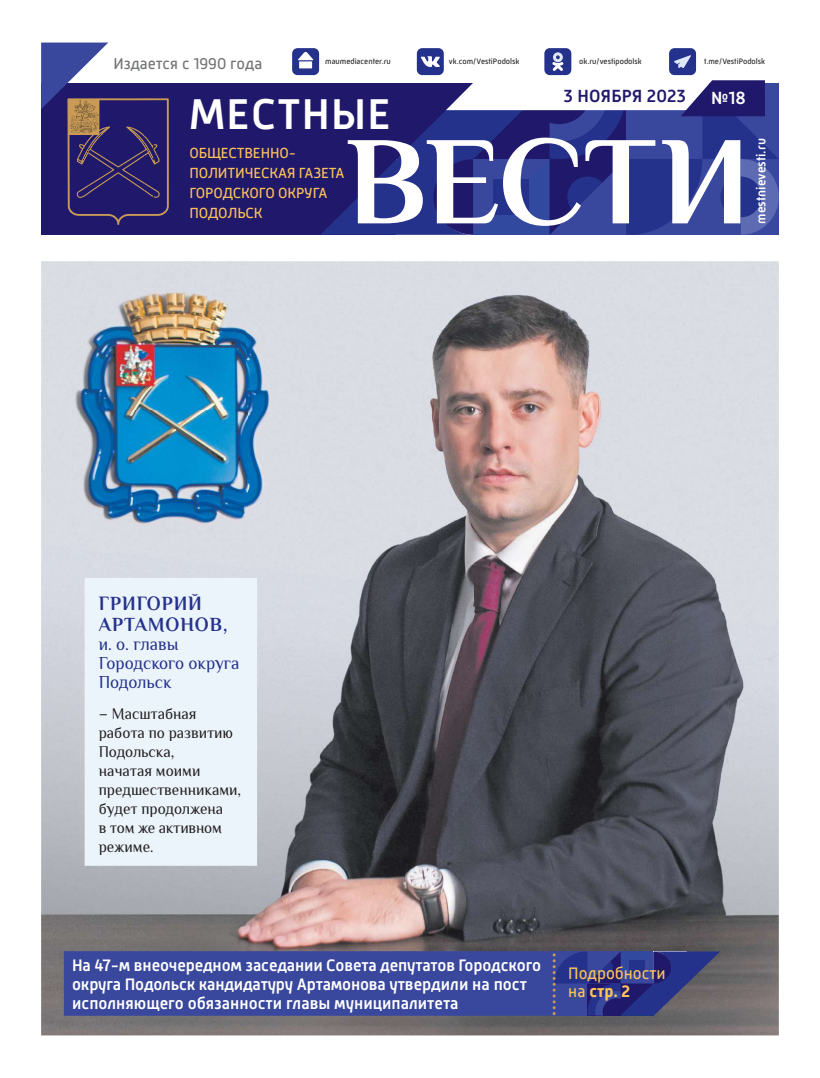
<style>
.page{position:relative;width:820px;height:1078px;background:#fff}
.page>*{position:absolute;margin:0;border:0;box-sizing:border-box;transform-origin:0 0}
.t1{font:700 126px "Philosopher";letter-spacing:-.01em;color:#fff}
.t2{font:500 44px "Russia";letter-spacing:.03em;color:#fff}
.t3{font:700 20px/21px "Philosopher";letter-spacing:.05em;color:#25328b;scale:.95 1}
.t4{font:18px/19px "Philosopher";color:#25328b;scale:.95 1}
.t5{font:500 18px "Russia";letter-spacing:.01em;color:#20186a}
.t6{font:500 18px "Russia";color:#fff}
.t7{font:500 17px/19px "Russia";letter-spacing:-.01em;color:#fff}
.t8{font:17px/18px "Russia";color:#fec35a}
.t9{font:16px/19px "Philosopher";color:#231f20;scale:.95 1}
.t10{font:16px "Russia";color:#717375}
.t11{font:15px/20px "Russia";letter-spacing:-.01em;color:#fec35a}
.t12{font:500 13px "Russia";color:#fff}
.t13{font:8px "Russia";color:#231f20}
.s1{font-weight:700}
</style>
<div class="page">
<div style="left:41px;top:83px;width:737px;height:152px;background:#20186a"></div>
<div style="left:292px;top:48px;width:27px;height:27px;background:#25328b;border-radius:5px"></div>
<div style="left:416px;top:48px;width:27px;height:27px;background:#25328b;border-radius:5px"></div>
<div style="left:544px;top:48px;width:27px;height:27px;background:#25328b;border-radius:5px"></div>
<div style="left:668px;top:48px;width:27px;height:27px;background:#25328b;border-radius:5px"></div>
<svg style="left:298px;top:52px;width:15px;height:16px"></svg>
<svg style="left:420px;top:56px;width:20px;height:11px"></svg>
<svg style="left:552px;top:52px;width:11px;height:19px"></svg>
<svg style="left:674px;top:55px;width:16px;height:13px"></svg>
<svg style="left:41px;top:43px;width:128px;height:182px"></svg>
<svg style="left:321px;top:80px;width:457px;height:155px"></svg>
<img style="left:41px;top:261px;width:737px;height:774px">
<img style="left:70px;top:280px;width:212px;height:261px">
<svg style="left:64px;top:950px;width:656px;height:65px;background:#394595"></svg>
<div style="left:85px;top:577px;width:172px;height:288px;background:#ebf4fb"></div>
<p class="t10" style="left:113px;top:56px;width:150px">Издается с 1990 года</p>
<p class="t13" style="left:325px;top:58px;width:67px">maumediacenter.ru</p>
<p class="t13" style="left:448px;top:58px;width:72px">vk.com/VestiPodolsk</p>
<p class="t13" style="left:579px;top:58px;width:64px">ok.ru/vestipodolsk</p>
<p class="t13" style="left:704px;top:58px;width:62px">t.me/VestiPodolsk</p>
<h2 class="t2" style="left:189px;top:95px;width:203px">МЕСТНЫЕ</h2>
<h1 class="t1" style="left:346px;top:110px;width:405px">ВЕСТИ</h1>
<p class="t5" style="left:563px;top:88px;width:124px">3 НОЯБРЯ 2023</p>
<p class="t6" style="left:710px;top:90px;width:36px">№18</p>
<p class="t11" style="left:189px;top:144px;width:156px">ОБЩЕСТВЕННО-<br>ПОЛИТИЧЕСКАЯ ГАЗЕТА<br>ГОРОДСКОГО ОКРУГА<br>ПОДОЛЬСК</p>
<p class="t12" style="left:755px;top:224px;width:87px;rotate:-90deg">mestnievesti.ru</p>
<p class="t3" style="left:99px;top:592px;width:137px">ГРИГОРИЙ<br>АРТАМОНОВ,</p>
<p class="t4" style="left:99px;top:634px;width:149px">и. о. главы<br>Городского округа<br>Подольск</p>
<p class="t9" style="left:99px;top:703px;width:151px">– Масштабная работа по развитию<br>Подольска,<br>начатая моими предшественниками, будет продолжена<br>в том же активном режиме.</p>
<p class="t7" style="left:72px;top:956px;width:470px">На 47-м внеочередном заседании Совета депутатов Городского округа Подольск кандидатуру Артамонова утвердили на пост исполняющего обязанности главы муниципалитета</p>
<p class="t8" style="left:568px;top:965px;width:99px">Подробности на <span class="s1">стр. 2</span></p>
</div>
